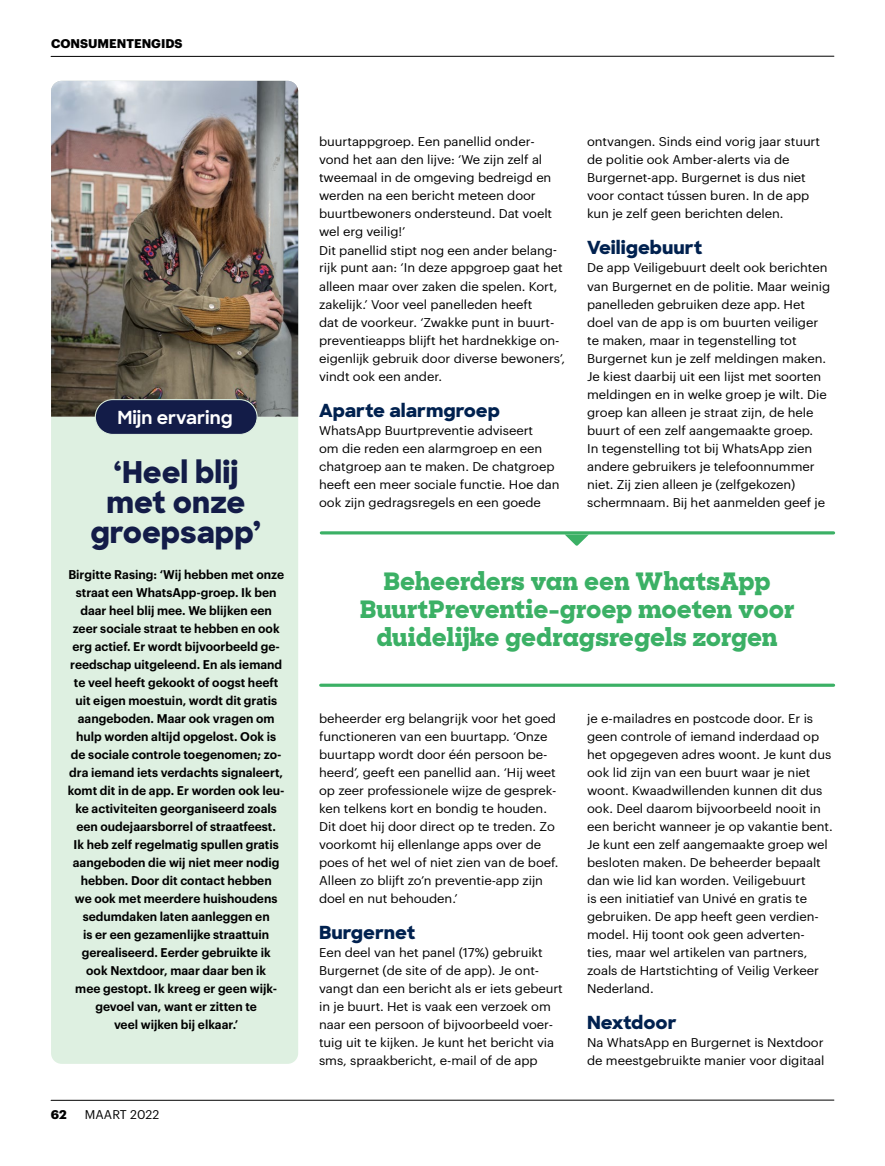
<style>
.page{position:relative;width:885px;height:1166px;background:#fff}
.page>*{position:absolute;margin:0;border:0;box-sizing:border-box;transform-origin:0 0}
.t1{font:800 30px/30px "Sharp Sans";color:#131c48;text-align:center}
.t2{font:800 24px/27.6px "Sharp Slab";letter-spacing:-.01em;color:#3bb065;text-align:center}
.t3{font:800 18px "Sharp Sans";color:#00214f;scale:1.05 1}
.t4{font:700 18px "Sharp Sans";color:#fff}
.t5{font:12.3px/18px "Graphik";letter-spacing:-.005em;color:#000;scale:1.05 1}
.t6{font:600 12.3px/18px "Graphik";color:#000;text-align:center}
.t7{font:700 12.3px "Graphik";color:#000}
.t8{font:12.3px "Graphik";letter-spacing:-.005em;color:#000}
</style>
<div class="page">
<hr style="left:51px;top:1099px;width:782px;height:1px;background:#000">
<hr style="left:51px;top:56px;width:782px;height:1px;background:#000">
<div style="left:51px;top:81px;width:247px;height:982px;background:#def0e1;border-radius:11px"></div>
<img style="left:51px;top:81px;width:247px;height:335px">
<div style="left:95px;top:399px;width:162px;height:35px;background:#131c48;border-radius:17px"></div>
<div style="left:95px;top:399px;width:162px;height:36px;border:1px solid #def0e1;border-radius:17px"></div>
<hr style="left:321px;top:531px;width:512px;height:3px;background:#3bb065">
<svg style="left:564px;top:534px;width:25px;height:11px"></svg>
<hr style="left:320px;top:683px;width:513px;height:3px;background:#3bb065">
<p class="t7" style="left:51px;top:34px;width:133px">CONSUMENTENGIDS</p>
<h3 class="t4" style="left:117px;top:404px;width:117px">Mijn ervaring</h3>
<h1 class="t1" style="left:90px;top:456px;width:172px">‘Heel blij met onze groepsapp’</h1>
<p class="t6" style="left:68px;top:564px;width:218px">Birgitte Rasing: ‘Wij hebben met onze straat een WhatsApp-groep. Ik ben daar heel blij mee. We blijken een zeer sociale straat te hebben en ook erg actief. Er wordt bijvoorbeeld ge&shy;reedschap uitgeleend. En als iemand te veel heeft gekookt of oogst heeft uit eigen moestuin, wordt dit gratis aangeboden. Maar ook vragen om hulp worden altijd opgelost. Ook is de sociale controle toegenomen; zo&shy;dra iemand iets verdachts signaleert, komt dit in de app. Er worden ook leu&shy;ke activiteiten georganiseerd zoals een oudejaarsborrel of straatfeest.<br>Ik heb zelf regelmatig spullen gratis aangeboden die wij niet meer nodig hebben. Door dit contact hebben<br>we ook met meerdere huishoudens sedumdaken laten aanleggen en<br>is er een gezamenlijke straattuin gerealiseerd. Eerder gebruikte ik<br>ook Nextdoor, maar daar ben ik<br>mee gestopt. Ik kreeg er geen wijk&shy;gevoel van, want er zitten te<br>veel wijken bij elkaar.’</p>
<p class="t7" style="left:51px;top:1104px;width:17px">62</p>
<p class="t8" style="left:85px;top:1105px;width:76px">MAART 2022</p>
<p class="t5" style="left:319px;top:132px;width:236px">buurtappgroep. Een panellid onder&shy;vond het aan den lijve: ‘We zijn zelf al tweemaal in de omgeving bedreigd en werden na een bericht meteen door buurtbewoners ondersteund. Dat voelt wel erg veilig!’<br>Dit panellid stipt nog een ander belang&shy;rijk punt aan: ‘In deze appgroep gaat het alleen maar over zaken die spelen. Kort, zakelijk.’ Voor veel panelleden heeft<br>dat de voorkeur. ‘Zwakke punt in buurt&shy;preventieapps blijft het hardnekkige on&shy;eigenlijk gebruik door diverse bewoners’, vindt ook een ander.</p>
<h3 class="t3" style="left:319px;top:396px;width:174px">Aparte alarmgroep</h3>
<p class="t5" style="left:319px;top:420px;width:230px">WhatsApp Buurtpreventie adviseert<br>om die reden een alarmgroep en een chatgroep aan te maken. De chatgroep heeft een meer sociale functie. Hoe dan ook zijn gedragsregels en een goede</p>
<p class="t5" style="left:587px;top:132px;width:223px">ontvangen. Sinds eind vorig jaar stuurt de politie ook Amber-alerts via de Burgernet-app. Burgernet is dus niet voor contact tússen buren. In de app kun je zelf geen berichten delen.</p>
<h3 class="t3" style="left:587px;top:234px;width:111px">Veiligebuurt</h3>
<p class="t5" style="left:587px;top:258px;width:233px">De app Veiligebuurt deelt ook berichten van Burgernet en de politie. Maar weinig panelleden gebruiken deze app. Het doel van de app is om buurten veiliger te maken, maar in tegenstelling tot Burgernet kun je zelf meldingen maken.<br>Je kiest daarbij uit een lijst met soorten meldingen en in welke groep je wilt. Die groep kan alleen je straat zijn, de hele buurt of een zelf aangemaakte groep.<br>In tegenstelling tot bij WhatsApp zien andere gebruikers je telefoonnummer niet. Zij zien alleen je (zelfgekozen) schermnaam. Bij het aanmelden geef je</p>
<h2 class="t2" style="left:360px;top:567px;width:436px">Beheerders van een WhatsApp<br>BuurtPreventie-groep moeten voor duidelijke gedragsregels zorgen</h2>
<p class="t5" style="left:319px;top:708px;width:229px">beheerder erg belangrijk voor het goed functioneren van een buurtapp. ‘Onze buurtapp wordt door één persoon be&shy;heerd’, geeft een panellid aan. ‘Hij weet op zeer professionele wijze de gesprek&shy;ken telkens kort en bondig te houden.<br>Dit doet hij door direct op te treden. Zo voorkomt hij ellenlange apps over de poes of het wel of niet zien van de boef.<br>Alleen zo blijft zo’n preventie-app zijn doel en nut behouden.’</p>
<h3 class="t3" style="left:319px;top:918px;width:93px">Burgernet</h3>
<p class="t5" style="left:319px;top:942px;width:234px">Een deel van het panel (17%) gebruikt Burgernet (de site of de app). Je ont&shy;vangt dan een bericht als er iets gebeurt in je buurt. Het is vaak een verzoek om naar een persoon of bijvoorbeeld voer&shy;tuig uit te kijken. Je kunt het bericht via sms, spraakbericht, e-mail of de app</p>
<p class="t5" style="left:587px;top:708px;width:235px">je e-mailadres en postcode door. Er is geen controle of iemand inderdaad op het opgegeven adres woont. Je kunt dus ook lid zijn van een buurt waar je niet woont. Kwaadwillenden kunnen dit dus ook. Deel daarom bijvoorbeeld nooit in een bericht wanneer je op vakantie bent.<br>Je kunt een zelf aangemaakte groep wel besloten maken. De beheerder bepaalt dan wie lid kan worden. Veiligebuurt<br>is een initiatief van Univé en gratis te gebruiken. De app heeft geen verdien&shy;model. Hij toont ook geen adverten&shy;ties, maar wel artikelen van partners, zoals de Hartstichting of Veilig Verkeer Nederland.</p>
<h3 class="t3" style="left:587px;top:1008px;width:87px">Nextdoor</h3>
<p class="t5" style="left:587px;top:1032px;width:227px">Na WhatsApp en Burgernet is Nextdoor de meestgebruikte manier voor digitaal</p>
</div>
